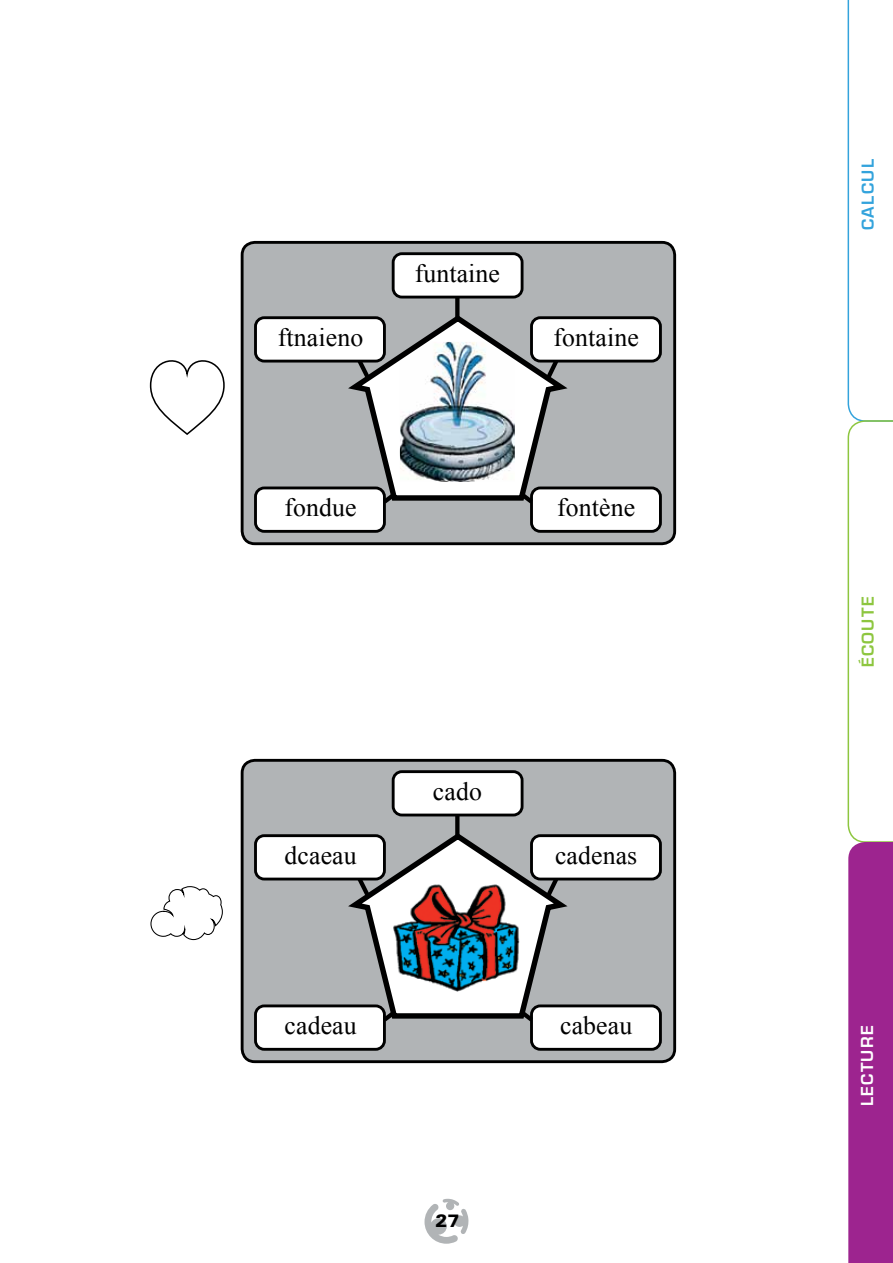
<style>
.page{position:relative;width:893px;height:1263px;background:#fff}
.page>*{position:absolute;margin:0;border:0;box-sizing:border-box;transform-origin:0 0}
.t1{font:25.8px "Times New Roman";letter-spacing:.005em;color:#000}
.t2{font:700 18px "Eurostile";letter-spacing:.075em;color:#fff}
.t3{font:700 18px "Eurostile";letter-spacing:.075em;color:#33a3dc}
.t4{font:700 18px "Eurostile";letter-spacing:.075em;color:#8dc63f}
.t5{font:900 18px "Univers";color:#000}
</style>
<div class="page">
<svg style="left:424px;top:1199px;width:45px;height:45px"></svg>
<div style="left:242px;top:242px;width:433px;height:302px;background:#b1b4b6;border-radius:13px"></div>
<div style="left:241px;top:241px;width:435px;height:304px;border:3px solid #000;border-radius:13px"></div>
<div style="left:255px;top:488px;width:129px;height:43px;background:#fff;border-radius:9px"></div>
<div style="left:254px;top:486px;width:132px;height:47px;border:3px solid #000;border-radius:9px"></div>
<div style="left:255px;top:318px;width:129px;height:43px;background:#fff;border-radius:9px"></div>
<div style="left:254px;top:316px;width:132px;height:46px;border:3px solid #000;border-radius:9px"></div>
<div style="left:393px;top:254px;width:129px;height:43px;background:#fff;border-radius:9px"></div>
<div style="left:392px;top:252px;width:131px;height:46px;border:3px solid #000;border-radius:9px"></div>
<div style="left:531px;top:488px;width:129px;height:43px;background:#fff;border-radius:9px"></div>
<div style="left:530px;top:486px;width:132px;height:47px;border:3px solid #000;border-radius:9px"></div>
<div style="left:531px;top:318px;width:129px;height:43px;background:#fff;border-radius:9px"></div>
<div style="left:530px;top:316px;width:132px;height:46px;border:3px solid #000;border-radius:9px"></div>
<svg style="left:149px;top:360px;width:76px;height:75px"></svg>
<svg style="left:341px;top:292px;width:233px;height:216px"></svg>
<div style="left:242px;top:760px;width:433px;height:302px;background:#b1b4b6;border-radius:13px"></div>
<div style="left:241px;top:759px;width:435px;height:304px;border:3px solid #000;border-radius:13px"></div>
<div style="left:255px;top:1006px;width:129px;height:43px;background:#fff;border-radius:9px"></div>
<div style="left:254px;top:1004px;width:132px;height:47px;border:3px solid #000;border-radius:9px"></div>
<div style="left:255px;top:836px;width:129px;height:43px;background:#fff;border-radius:9px"></div>
<div style="left:254px;top:834px;width:132px;height:46px;border:3px solid #000;border-radius:9px"></div>
<div style="left:393px;top:772px;width:129px;height:43px;background:#fff;border-radius:9px"></div>
<div style="left:392px;top:770px;width:131px;height:46px;border:3px solid #000;border-radius:9px"></div>
<div style="left:531px;top:1006px;width:129px;height:43px;background:#fff;border-radius:9px"></div>
<div style="left:530px;top:1004px;width:132px;height:47px;border:3px solid #000;border-radius:9px"></div>
<div style="left:531px;top:836px;width:129px;height:43px;background:#fff;border-radius:9px"></div>
<div style="left:530px;top:834px;width:132px;height:46px;border:3px solid #000;border-radius:9px"></div>
<svg style="left:150px;top:886px;width:73px;height:55px"></svg>
<svg style="left:341px;top:810px;width:233px;height:216px"></svg>
<svg style="left:847px;top:0;width:46px;height:1263px"></svg>
<p class="t1" style="left:278px;top:320px;width:87px">ftnaieno</p>
<p class="t1" style="left:415px;top:256px;width:87px">funtaine</p>
<p class="t1" style="left:553px;top:320px;width:87px">fontaine</p>
<p class="t1" style="left:284px;top:490px;width:74px">fondue</p>
<p class="t1" style="left:557px;top:490px;width:80px">fontène</p>
<p class="t1" style="left:285px;top:838px;width:74px">dcaeau</p>
<p class="t1" style="left:433px;top:774px;width:51px">cado</p>
<p class="t1" style="left:555px;top:838px;width:84px">cadenas</p>
<p class="t1" style="left:285px;top:1008px;width:74px">cadeau</p>
<p class="t1" style="left:560px;top:1008px;width:74px">cabeau</p>
<p class="t5" style="left:435px;top:1209px;width:25px">27</p>
<p class="t3" style="left:858px;top:230px;width:72px;rotate:-90deg">CALCUL</p>
<p class="t4" style="left:858px;top:667px;width:72px;rotate:-90deg">ÉCOUTE</p>
<p class="t2" style="left:857px;top:1106px;width:82px;rotate:-90deg">LECTURE</p>
</div>
